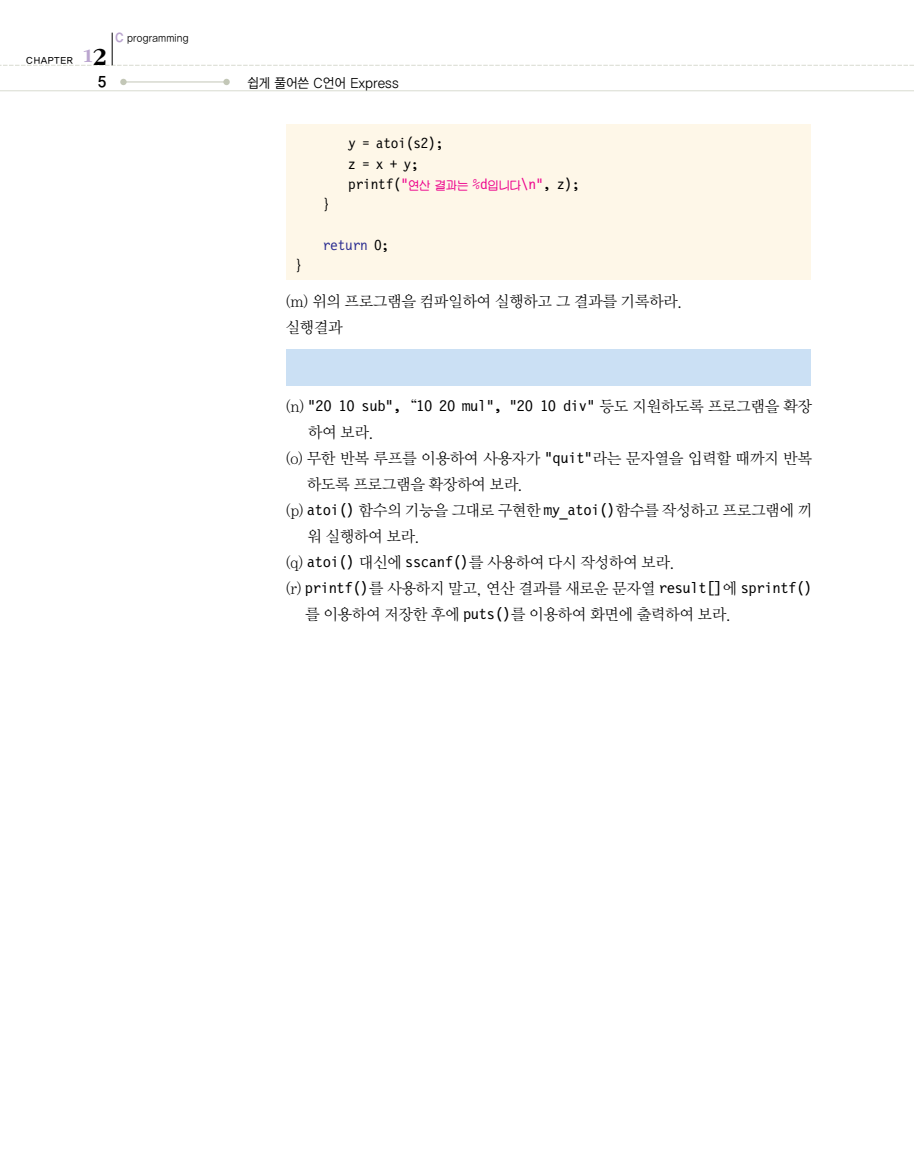
<style>
.page{position:relative;width:914px;height:1169px;background:#fff}
.page>*{position:absolute;margin:0;border:0;box-sizing:border-box;transform-origin:0 0}
.t1{font:15.75px/26px "Y Mj O12";letter-spacing:-.08em;color:#000}
.t2{font:15.75px "Letter Gothic 12 Pitch BT";letter-spacing:-.025em;color:#000;scale:1.06 1}
.t3{font:15px/20.2px "Letter Gothic 12 Pitch BT";letter-spacing:-.015em;color:#000}
.t4{font:15px "Letter Gothic 12 Pitch BT";letter-spacing:-.015em;color:#2e3092}
.t5{font:15px "YGO14";color:#000;scale:.95 1}
.t6{font:13.5px "YGO12";letter-spacing:-.055em;color:#000;scale:.92 1}
.t7{font:10.5px "YGO12";letter-spacing:-.045em;color:#000;scale:.9 1}
.t8{font:9px "YGO13";letter-spacing:-.005em;color:#000}
.s1{font-family:"Garamond";font-weight:700;font-size:19.5px;color:#baa5cf}
.s2{font-family:"Garamond";font-weight:700;font-size:25.5px}
.s3{font-family:"YGO15";font-size:12px;color:#baa5cf}
.s4{color:#ed028c}
.s5{font-family:"J Cna RUDE";font-size:12px;color:#ed028c}
.s6{color:#000}
.s7{font-family:"Y Mj O12"}
.s8{font-family:"Letter Gothic 12 Pitch BT"}
</style>
<div class="page">
<div style="left:286px;top:349px;width:525px;height:36px;background:#cbe0f4"></div>
<div style="left:286px;top:125px;width:524px;height:155px;background:#fef7e8"></div>
<hr style="left:0;top:90px;width:914px;height:1px;background:#d8dbd0">
<div style="left:120px;top:79px;width:7px;height:6px;background:#c3c7b7;border-radius:50%"></div>
<div style="left:223px;top:79px;width:7px;height:6px;background:#c3c7b7;border-radius:50%"></div>
<hr style="left:124px;top:82px;width:102px;height:1px;background:#c3c7b7">
<svg style="left:0;top:65px;width:914px;height:1px"></svg>
<hr style="left:112px;top:33px;width:1px;height:32px;background:#000">
<p class="t8" style="left:26px;top:56px;width:82px">CHAPTER <span class="s1">1</span><span class="s2">2</span></p>
<p class="t7" style="left:115px;top:33px;width:84px"><span class="s3">C</span> programming</p>
<p class="t5" style="left:98px;top:74px;width:11px">5</p>
<p class="t6" style="left:247px;top:77px;width:167px">쉽게 풀어쓴 C언어 Express</p>
<p class="t3" style="left:348px;top:134px;width:233px">y = atoi(s2);<br>z = x + y;<br>printf(<span class="s4">"</span><span class="s5">연산 결과는</span> <span class="s4">%d</span><span class="s5">입니다</span><span class="s4">\n"</span>, z);</p>
<p class="t3" style="left:295px;top:256px;width:9px">}</p>
<p class="t3" style="left:323px;top:195px;width:9px">}</p>
<p class="t4" style="left:323px;top:239px;width:68px">return <span class="s6">0;</span></p>
<p class="t1" style="left:285px;top:289px;width:400px">(m) 위의 프로그램을 컴파일하여 실행하고 그 결과를 기록하라. 실행결과</p>
<p class="t2" style="left:285px;top:400px;width:499px"><span class="s7">(n)</span> "20 10 sub", <span class="s7">“</span>10 20 mul", "20 10 div" <span class="s7">등도 지원하도록 프로그램을 확장</span></p>
<p class="t1" style="left:307px;top:420px;width:69px">하여 보라.</p>
<p class="t1" style="left:285px;top:446px;width:529px">(o) 무한 반복 루프를 이용하여 사용자가 <span class="s8">"quit"</span>라는 문자열을 입력할 때까지 반복</p>
<p class="t1" style="left:306px;top:472px;width:219px">하도록 프로그램을 확장하여 보라.</p>
<p class="t1" style="left:285px;top:498px;width:529px">(p) <span class="s8">atoi()</span> 함수의 기능을 그대로 구현한 <span class="s8">my_atoi()</span>함수를 작성하고 프로그램에 끼</p>
<p class="t1" style="left:307px;top:524px;width:115px">워 실행하여 보라.</p>
<p class="t1" style="left:285px;top:550px;width:392px">(q) <span class="s8">atoi()</span> 대신에 <span class="s8">sscanf()</span>를 사용하여 다시 작성하여 보라.</p>
<p class="t2" style="left:285px;top:582px;width:499px"><span class="s7">(r)</span> printf()<span class="s7">를 사용하지 말고, 연산 결과를 새로운 문자열</span> result[]<span class="s7">에</span> sprintf()</p>
<p class="t1" style="left:305px;top:602px;width:428px">를 이용하여 저장한 후에 <span class="s8">puts()</span>를 이용하여 화면에 출력하여 보라.</p>
</div>
